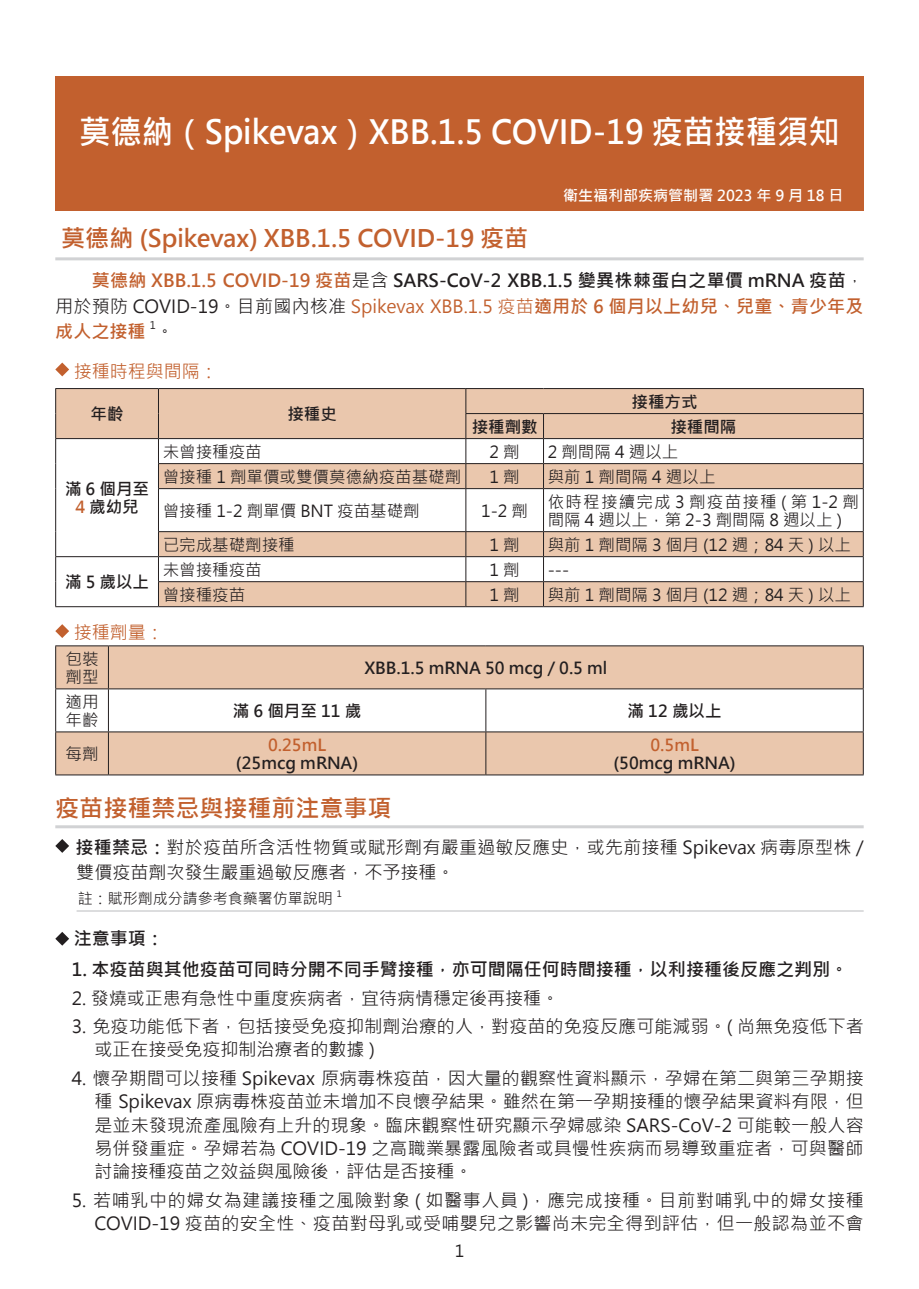
<style>
.page{position:relative;width:919px;height:1289px;background:#fff}
.page>*{position:absolute;margin:0;border:0;box-sizing:border-box;transform-origin:0 0}
.t1{font:700 33px "Microsoft Jheng Hei";color:#fff;scale:.95 1}
.t2{font:700 24px "Microsoft Jheng Hei";color:#c2602e}
.t3{font:18px/23.2px "Microsoft Jheng Hei";letter-spacing:.015em;color:#231f20}
.t4{font:700 18px/25.5px "Microsoft Jheng Hei";color:#c2602e;text-align:justify}
.t5{font:700 18px "Microsoft Jheng Hei";color:#231f20}
.t6{font:18px "Microsoft Jheng Hei";color:#c2602e}
.t7{font:16.5px/18px "Microsoft Jheng Hei";color:#231f20}
.t8{font:700 16.5px/18px "Microsoft Jheng Hei";color:#231f20;text-align:center}
.t9{font:16.5px/18px "Microsoft Jheng Hei";letter-spacing:.075em;color:#231f20}
.t10{font:700 16.5px "Microsoft Jheng Hei";letter-spacing:.25em;color:#231f20}
.t11{font:700 15px "Microsoft Jheng Hei";color:#fff}
.t12{font:15px "Microsoft Jheng Hei";color:#231f20}
.t13{font:10.5px "Microsoft Jheng Hei";color:#231f20}
.t14{font:8.7px "Microsoft Jheng Hei";color:#231f20}
.s1{font-weight:400;color:#231f20}
.s2{color:#231f20}
.s3{font-weight:400}
.s4{color:#c2602e}
.s5{font-weight:700}
</style>
<div class="page">
<svg style="left:55px;top:839px;width:14px;height:13px"></svg>
<svg style="left:55px;top:932px;width:14px;height:13px"></svg>
<div style="left:55px;top:77px;width:808px;height:133px;background:#c2602e"></div>
<hr style="left:55px;top:257px;width:808px;height:3px;background:#d1d2d4">
<hr style="left:55px;top:825px;width:808px;height:3px;background:#d1d2d4">
<hr style="left:77px;top:910px;width:786px;height:1px;background:#d1d2d4">
<svg style="left:55px;top:624px;width:14px;height:14px"></svg>
<svg style="left:56px;top:646px;width:806px;height:128px;fill:#eac7ad"></svg>
<hr style="left:55px;top:645px;width:53px;height:1px;background:#231f20">
<hr style="left:55px;top:646px;width:1px;height:42px;background:#231f20">
<hr style="left:108px;top:645px;width:378px;height:1px;background:#231f20">
<hr style="left:108px;top:646px;width:1px;height:42px;background:#231f20">
<hr style="left:486px;top:645px;width:377px;height:1px;background:#231f20">
<hr style="left:862px;top:646px;width:1px;height:42px;background:#231f20">
<hr style="left:55px;top:688px;width:53px;height:1px;background:#231f20">
<hr style="left:55px;top:689px;width:1px;height:42px;background:#231f20">
<hr style="left:108px;top:688px;width:378px;height:1px;background:#231f20">
<hr style="left:108px;top:689px;width:1px;height:42px;background:#231f20">
<hr style="left:486px;top:688px;width:377px;height:1px;background:#231f20">
<hr style="left:485px;top:689px;width:1px;height:42px;background:#231f20">
<hr style="left:862px;top:689px;width:1px;height:42px;background:#231f20">
<hr style="left:55px;top:731px;width:53px;height:1px;background:#231f20">
<hr style="left:55px;top:732px;width:1px;height:42px;background:#231f20">
<hr style="left:108px;top:731px;width:378px;height:1px;background:#231f20">
<hr style="left:108px;top:732px;width:1px;height:42px;background:#231f20">
<hr style="left:486px;top:731px;width:377px;height:1px;background:#231f20">
<hr style="left:485px;top:732px;width:1px;height:42px;background:#231f20">
<hr style="left:862px;top:732px;width:1px;height:42px;background:#231f20">
<hr style="left:55px;top:774px;width:53px;height:1px;background:#231f20">
<hr style="left:108px;top:774px;width:378px;height:1px;background:#231f20">
<hr style="left:486px;top:774px;width:377px;height:1px;background:#231f20">
<svg style="left:55px;top:362px;width:14px;height:14px"></svg>
<svg style="left:56px;top:389px;width:806px;height:217px;fill:#eac7ad"></svg>
<hr style="left:55px;top:388px;width:103px;height:1px;background:#231f20">
<hr style="left:158px;top:388px;width:308px;height:1px;background:#231f20">
<hr style="left:466px;top:388px;width:77px;height:1px;background:#231f20">
<hr style="left:543px;top:388px;width:320px;height:1px;background:#231f20">
<hr style="left:465px;top:413px;width:78px;height:1px;background:#231f20">
<hr style="left:543px;top:413px;width:320px;height:1px;background:#231f20">
<hr style="left:55px;top:438px;width:103px;height:1px;background:#231f20">
<hr style="left:158px;top:438px;width:308px;height:1px;background:#231f20">
<hr style="left:466px;top:438px;width:77px;height:1px;background:#231f20">
<hr style="left:543px;top:438px;width:320px;height:1px;background:#231f20">
<hr style="left:158px;top:463px;width:308px;height:1px;background:#231f20">
<hr style="left:466px;top:463px;width:77px;height:1px;background:#231f20">
<hr style="left:543px;top:463px;width:320px;height:1px;background:#231f20">
<hr style="left:158px;top:488px;width:308px;height:1px;background:#231f20">
<hr style="left:466px;top:488px;width:77px;height:1px;background:#231f20">
<hr style="left:543px;top:488px;width:320px;height:1px;background:#231f20">
<hr style="left:158px;top:531px;width:308px;height:1px;background:#231f20">
<hr style="left:466px;top:531px;width:77px;height:1px;background:#231f20">
<hr style="left:543px;top:531px;width:320px;height:1px;background:#231f20">
<hr style="left:55px;top:556px;width:103px;height:1px;background:#231f20">
<hr style="left:158px;top:556px;width:308px;height:1px;background:#231f20">
<hr style="left:466px;top:556px;width:77px;height:1px;background:#231f20">
<hr style="left:543px;top:556px;width:320px;height:1px;background:#231f20">
<hr style="left:158px;top:581px;width:308px;height:1px;background:#231f20">
<hr style="left:466px;top:581px;width:77px;height:1px;background:#231f20">
<hr style="left:543px;top:581px;width:320px;height:1px;background:#231f20">
<hr style="left:55px;top:606px;width:103px;height:1px;background:#231f20">
<hr style="left:158px;top:606px;width:308px;height:1px;background:#231f20">
<hr style="left:466px;top:606px;width:77px;height:1px;background:#231f20">
<hr style="left:543px;top:606px;width:320px;height:1px;background:#231f20">
<svg style="left:55px;top:389px;width:1px;height:99px"></svg>
<hr style="left:55px;top:488px;width:1px;height:43px;background:#231f20">
<svg style="left:55px;top:531px;width:1px;height:75px"></svg>
<svg style="left:158px;top:389px;width:1px;height:99px"></svg>
<svg style="left:465px;top:389px;width:1px;height:99px"></svg>
<svg style="left:543px;top:414px;width:1px;height:74px"></svg>
<svg style="left:862px;top:389px;width:1px;height:99px"></svg>
<hr style="left:158px;top:489px;width:1px;height:42px;background:#231f20">
<hr style="left:465px;top:489px;width:1px;height:42px;background:#231f20">
<hr style="left:543px;top:489px;width:1px;height:42px;background:#231f20">
<hr style="left:862px;top:489px;width:1px;height:42px;background:#231f20">
<svg style="left:158px;top:532px;width:1px;height:74px"></svg>
<svg style="left:465px;top:532px;width:1px;height:74px"></svg>
<svg style="left:543px;top:532px;width:1px;height:74px"></svg>
<svg style="left:862px;top:532px;width:1px;height:74px"></svg>
<p class="t1" style="left:79px;top:111px;width:802px">莫德納（Spikevax）XBB.1.5 COVID-19 疫苗接種須知</p>
<p class="t11" style="left:563px;top:186px;width:282px">衛生福利部疾病管制署 2023 年 9 月 18 日</p>
<p class="t2" style="left:61px;top:223px;width:468px">莫德納 (Spikevax) XBB.1.5 COVID-19 疫苗</p>
<p class="t4" style="left:55px;top:268px;width:809px;text-indent:36px">莫德納 XBB.1.5 COVID-19 疫苗<span class="s1">是含</span> <span class="s2">SARS-CoV-2 XBB.1.5 變異株棘蛋白之單價 mRNA 疫苗</span><span class="s1">，用於預防 COVID-19。目前國內核准</span> <span class="s3">Spikevax XBB.1.5 疫苗</span>適用於 6 個月以上幼兒、兒童、青少年及成人之接種</p>
<p class="t13" style="left:150px;top:319px;width:8px">1</p>
<p class="t3" style="left:156px;top:320px;width:19px">。</p>
<p class="t6" style="left:74px;top:360px;width:145px">接種時程與間隔：</p>
<p class="t8" style="left:91px;top:405px;width:35px">年齡</p>
<p class="t8" style="left:287px;top:405px;width:51px">接種史</p>
<p class="t8" style="left:631px;top:392px;width:67px">接種方式</p>
<p class="t8" style="left:471px;top:417px;width:67px">接種劑數</p>
<p class="t8" style="left:670px;top:417px;width:67px">接種間隔</p>
<p class="t8" style="left:65px;top:480px;width:86px">滿 6 個月至<br><span class="s4">4</span> 歲幼兒</p>
<p class="t8" style="left:65px;top:573px;width:86px">滿 5 歲以上</p>
<p class="t7" style="left:163px;top:442px;width:100px">未曾接種疫苗</p>
<p class="t7" style="left:489px;top:442px;width:32px">2劑</p>
<p class="t7" style="left:547px;top:442px;width:132px">2 劑間隔 4 週以上</p>
<p class="t7" style="left:163px;top:467px;width:300px">曾接種 1 劑單價或雙價莫德納疫苗基礎劑</p>
<p class="t7" style="left:489px;top:467px;width:32px">1劑</p>
<p class="t7" style="left:547px;top:467px;width:169px">與前 1 劑間隔 4 週以上</p>
<p class="t7" style="left:163px;top:501px;width:258px">曾接種 1-2 劑單價 BNT 疫苗基礎劑</p>
<p class="t7" style="left:481px;top:501px;width:48px">1-2 劑</p>
<p class="t9" style="left:547px;top:492px;width:313px">依時程接續完成 3 劑疫苗接種 ( 第 1-2 劑間隔 4 週以上，第 2-3 劑間隔 8 週以上 )</p>
<p class="t7" style="left:163px;top:535px;width:133px">已完成基礎劑接種</p>
<p class="t7" style="left:489px;top:535px;width:32px">1劑</p>
<p class="t7" style="left:547px;top:535px;width:305px">與前 1 劑間隔 3 個月 (12 週；84 天 ) 以上</p>
<p class="t7" style="left:163px;top:560px;width:100px">未曾接種疫苗</p>
<p class="t7" style="left:489px;top:560px;width:32px">1劑</p>
<p class="t7" style="left:547px;top:560px;width:23px">---</p>
<p class="t7" style="left:163px;top:585px;width:84px">曾接種疫苗</p>
<p class="t7" style="left:489px;top:585px;width:32px">1劑</p>
<p class="t7" style="left:547px;top:585px;width:305px">與前 1 劑間隔 3 個月 (12 週；84 天 ) 以上</p>
<p class="t6" style="left:74px;top:621px;width:91px">接種劑量：</p>
<p class="t7" style="left:66px;top:649px;width:34px">包裝劑型</p>
<p class="t8" style="left:364px;top:658px;width:244px">XBB.1.5 mRNA 50 mcg / 0.5 ml</p>
<p class="t7" style="left:66px;top:692px;width:34px">適用年齡</p>
<p class="t10" style="left:233px;top:700px;width:130px">滿6個月至11歲</p>
<p class="t8" style="left:627px;top:701px;width:95px">滿 12 歲以上</p>
<p class="t7" style="left:65px;top:744px;width:34px">每劑</p>
<p class="t8" style="left:236px;top:735px;width:124px"><span class="s4">0.25mL </span>(25mcg mRNA)</p>
<p class="t8" style="left:613px;top:735px;width:124px"><span class="s4">0.5mL<br></span>(50mcg mRNA)</p>
<p class="t2" style="left:55px;top:793px;width:338px">疫苗接種禁忌與接種前注意事項</p>
<p class="t3" style="left:75px;top:835px;width:789px;line-height:24.8px"><span class="s5">接種禁忌：</span>對於疫苗所含活性物質或賦形劑有嚴重過敏反應史，或先前接種 Spikevax 病毒原型株 /雙價疫苗劑次發生嚴重過敏反應者，不予接種。</p>
<p class="t12" style="left:78px;top:889px;width:257px">註：賦形劑成分請參考食藥署仿單說明</p>
<p class="t14" style="left:337px;top:888px;width:7px">1</p>
<p class="t5" style="left:74px;top:926px;width:91px">注意事項：</p>
<p class="t5" style="left:72px;top:958px;width:777px">1. 本疫苗與其他疫苗可同時分開不同手臂接種，亦可間隔任何時間接種，以利接種後反應之判別。</p>
<p class="t3" style="left:72px;top:986px;width:489px">2. 發燒或正患有急性中重度疾病者，宜待病情穩定後再接種。</p>
<p class="t3" style="left:94px;top:1014px;width:771px;text-indent:-22px">3. 免疫功能低下者，包括接受免疫抑制劑治療的人，對疫苗的免疫反應可能減弱。( 尚無免疫低下者或正在接受免疫抑制治療者的數據 )</p>
<p class="t3" style="left:94px;top:1066px;width:771px;text-align:justify;text-indent:-22px">4. 懷孕期間可以接種 Spikevax 原病毒株疫苗，因大量的觀察性資料顯示，孕婦在第二與第三孕期接種 Spikevax 原病毒株疫苗並未增加不良懷孕結果。雖然在第一孕期接種的懷孕結果資料有限，但是並未發現流產風險有上升的現象。臨床觀察性研究顯示孕婦感染 SARS-CoV-2 可能較一般人容易併發重症。孕婦若為 COVID-19 之高職業暴露風險者或具慢性疾病而易導致重症者，可與醫師討論接種疫苗之效益與風險後，評估是否接種。</p>
<p class="t3" style="left:72px;top:1188px;width:793px;text-align:right">5. 若哺乳中的婦女為建議接種之風險對象 ( 如醫事人員 )，應完成接種。目前對哺乳中的婦女接種<br>COVID-19 疫苗的安全性、疫苗對母乳或受哺嬰兒之影響尚未完全得到評估，但一般認為並不會</p>
<p class="t7" style="left:454px;top:1241px;width:11px">1</p>
</div>
